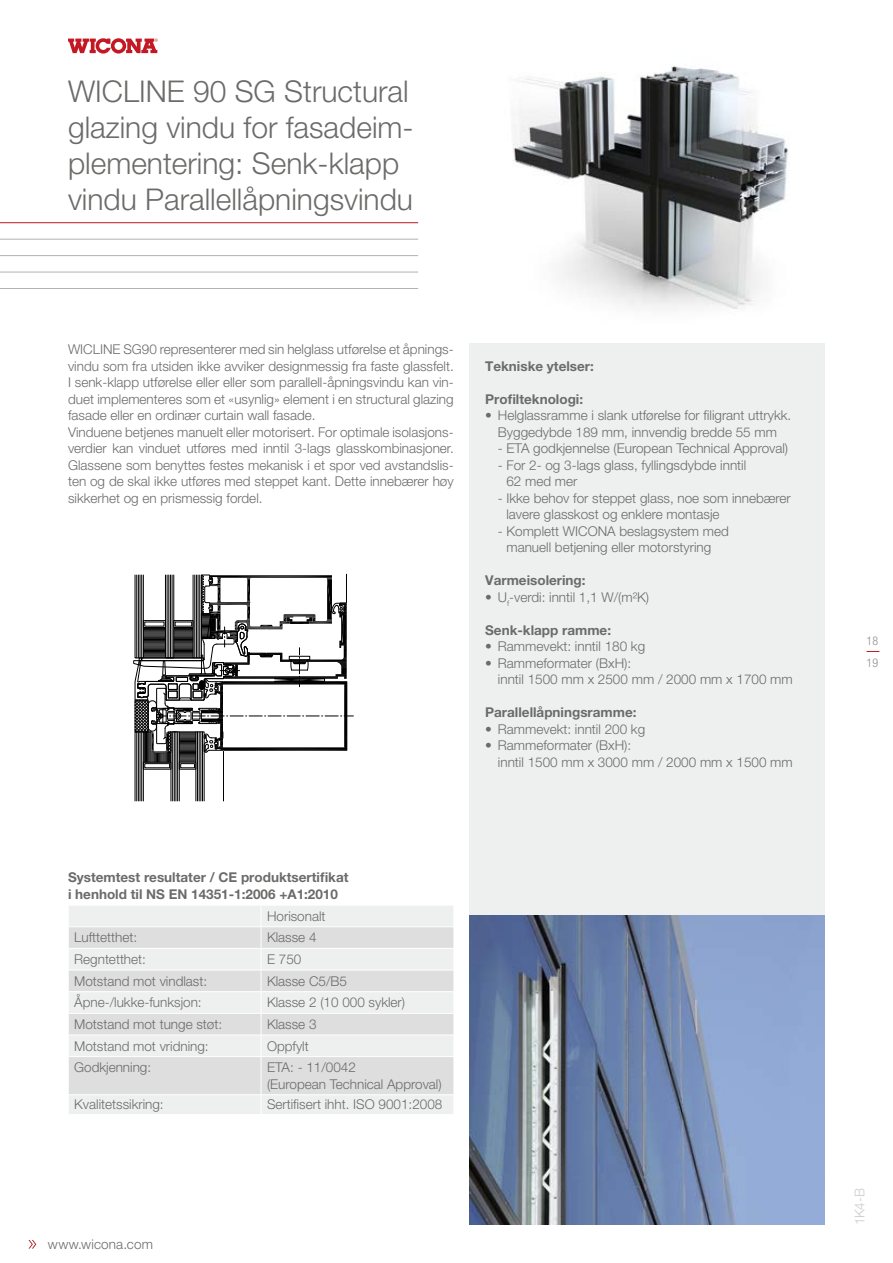
<style>
.page{position:relative;width:893px;height:1263px;background:#fff}
.page>*{position:absolute;margin:0;border:0;box-sizing:border-box;transform-origin:0 0}
.t1{font:300 30px/36px "Helvetica Neue LT Pro";color:#6b6b6a}
.t2{font:300 13.5px/16.5px "Helvetica Neue LT Pro";color:#6b6b6a}
.t3{font:700 13.5px/16.5px "Helvetica Neue LT Pro";color:#6b6b6a}
.t4{font:300 13.5px "Helvetica Neue LT Pro";color:#cdcdce}
.t5{font:300 condensed 12px/22.8px "Helvetica Neue LT Pro";color:#8f908f}
</style>
<div class="page">
<svg style="left:68px;top:38px;width:90px;height:16px"></svg>
<div style="left:469px;top:343px;width:356px;height:882px;background:#eeefef"></div>
<hr style="left:0;top:222px;width:418px;height:1px;background:#b6181f">
<hr style="left:0;top:239px;width:418px;height:1px;background:#b2b2b3">
<hr style="left:0;top:255px;width:418px;height:1px;background:#b2b2b3">
<hr style="left:0;top:272px;width:418px;height:1px;background:#b2b2b3">
<hr style="left:0;top:288px;width:418px;height:1px;background:#b2b2b3">
<hr style="left:223px;top:751px;width:1px;height:50px;background:#000">
<hr style="left:202px;top:732px;width:1px;height:69px;background:#000">
<hr style="left:201px;top:732px;width:1px;height:69px;background:#000">
<hr style="left:199px;top:732px;width:1px;height:69px;background:#000">
<hr style="left:197px;top:732px;width:1px;height:69px;background:#000">
<hr style="left:177px;top:732px;width:1px;height:69px;background:#000">
<hr style="left:176px;top:732px;width:1px;height:69px;background:#000">
<hr style="left:174px;top:732px;width:1px;height:69px;background:#000">
<hr style="left:172px;top:732px;width:1px;height:69px;background:#000">
<div style="left:135px;top:732px;width:9px;height:69px;border:1px solid #000"></div>
<hr style="left:141px;top:732px;width:1px;height:69px;background:#000">
<hr style="left:140px;top:732px;width:1px;height:69px;background:#000">
<hr style="left:138px;top:732px;width:1px;height:69px;background:#000">
<hr style="left:136px;top:732px;width:1px;height:69px;background:#000">
<div style="left:143px;top:762px;width:28px;height:7px;border:1px solid #000"></div>
<div style="left:145px;top:763px;width:25px;height:5px;border:1px solid #000"></div>
<div style="left:179px;top:762px;width:17px;height:7px;border:1px solid #000"></div>
<div style="left:180px;top:763px;width:15px;height:5px;border:1px solid #000"></div>
<svg style="left:133px;top:574px;width:220px;height:188px"></svg>
<img style="left:469px;top:915px;width:356px;height:310px">
<img style="left:513px;top:66px;width:277px;height:243px">
<svg style="left:28px;top:1240px;width:8px;height:8px"></svg>
<div style="left:69px;top:906px;width:384px;height:208px;background:#eeefef"></div>
<svg style="left:69px;top:927px;width:385px;height:167px;background:#e4e4e4"></svg>
<svg style="left:261px;top:906px;width:1px;height:150px"></svg>
<hr style="left:261px;top:1057px;width:1px;height:37px;background:#fff">
<svg style="left:261px;top:1095px;width:1px;height:19px"></svg>
<hr style="left:68px;top:926px;width:193px;height:1px;background:#fff">
<hr style="left:261px;top:926px;width:193px;height:1px;background:#fff">
<hr style="left:68px;top:948px;width:193px;height:1px;background:#fff">
<hr style="left:261px;top:948px;width:193px;height:1px;background:#fff">
<hr style="left:68px;top:970px;width:193px;height:1px;background:#fff">
<hr style="left:261px;top:970px;width:193px;height:1px;background:#fff">
<hr style="left:68px;top:991px;width:193px;height:1px;background:#fff">
<hr style="left:261px;top:991px;width:193px;height:1px;background:#fff">
<hr style="left:68px;top:1013px;width:193px;height:1px;background:#fff">
<hr style="left:261px;top:1013px;width:193px;height:1px;background:#fff">
<hr style="left:68px;top:1035px;width:193px;height:1px;background:#fff">
<hr style="left:261px;top:1035px;width:193px;height:1px;background:#fff">
<hr style="left:68px;top:1056px;width:193px;height:1px;background:#fff">
<hr style="left:261px;top:1056px;width:193px;height:1px;background:#fff">
<hr style="left:68px;top:1094px;width:193px;height:1px;background:#fff">
<hr style="left:261px;top:1094px;width:193px;height:1px;background:#fff">
<svg style="left:867px;top:651px;width:12px;height:1px"></svg>
<h1 class="t1" style="left:68px;top:73px;width:347px">WICLINE 90 SG Structural glazing vindu for fasadeim&shy;plementering: Senk-klapp vindu Parallellåpningsvindu</h1>
<p class="t2" style="left:68px;top:341px;width:387px">WICLINE SG90 representerer med sin helglass utførelse et åpnings&shy;vindu som fra utsiden ikke avviker designmessig fra faste glassfelt.<br>I senk-klapp utførelse eller eller som parallell-åpningsvindu kan vin&shy;duet implementeres som et «usynlig» element i en structural glazing fasade eller en ordinær curtain wall fasade.<br>Vinduene betjenes manuelt eller motorisert. For optimale isolasjons&shy;verdier kan vinduet utføres med inntil 3-lags glasskombinasjoner.<br>Glassene som benyttes festes mekanisk i et spor ved avstandslis&shy;ten og de skal ikke utføres med steppet kant. Dette innebærer høy sikkerhet og en prismessig fordel.</p>
<p class="t3" style="left:485px;top:357px;width:110px">Tekniske ytelser:</p>
<p class="t3" style="left:485px;top:390px;width:99px">Profilteknologi:</p>
<p class="t2" style="left:485px;top:407px;width:308px;text-align:center">• Helglassramme i slank utførelse for filigrant uttrykk.<br>Byggedybde 189 mm, innvendig bredde 55 mm</p>
<p class="t2" style="left:498px;top:440px;width:292px">- ETA godkjennelse (European Technical Approval)</p>
<p class="t2" style="left:506px;top:456px;width:241px;text-indent:-9px">- For 2- og 3-lags glass, fyllingsdybde inntil<br>62 med mer</p>
<p class="t2" style="left:506px;top:489px;width:286px;text-indent:-9px">- Ikke behov for steppet glass, noe som innebærer lavere glasskost og enklere montasje</p>
<p class="t2" style="left:506px;top:522px;width:224px;text-indent:-9px">- Komplett WICONA beslagsystem med manuell betjening eller motorstyring</p>
<p class="t3" style="left:485px;top:572px;width:102px">Varmeisolering:</p>
<p class="t2" style="left:485px;top:588px;width:166px">• U<sub>f</sub>-verdi: inntil 1,1 W/(m²K)</p>
<p class="t3" style="left:485px;top:621px;width:127px">Senk-klapp ramme:</p>
<p class="t2" style="left:485px;top:638px;width:162px">• Rammevekt: inntil 180 kg</p>
<p class="t2" style="left:498px;top:654px;width:296px;text-indent:-13px">• Rammeformater (BxH):<br>inntil 1500 mm x 2500 mm / 2000 mm x 1700 mm</p>
<p class="t3" style="left:485px;top:704px;width:153px">Parallellåpningsramme:</p>
<p class="t2" style="left:485px;top:720px;width:162px">• Rammevekt: inntil 200 kg</p>
<p class="t2" style="left:498px;top:737px;width:296px;text-indent:-13px">• Rammeformater (BxH):<br>inntil 1500 mm x 3000 mm / 2000 mm x 1500 mm</p>
<p class="t3" style="left:68px;top:869px;width:282px">Systemtest resultater / CE produktsertifikat i henhold til NS EN 14351-1:2006 +A1:2010</p>
<p class="t2" style="left:267px;top:907px;width:60px">Horisonalt</p>
<p class="t2" style="left:74px;top:929px;width:64px">Lufttetthet:</p>
<p class="t2" style="left:267px;top:929px;width:51px">Klasse 4</p>
<p class="t2" style="left:74px;top:951px;width:73px">Regntetthet:</p>
<p class="t2" style="left:267px;top:951px;width:36px">E 750</p>
<p class="t2" style="left:74px;top:972px;width:134px">Motstand mot vindlast:</p>
<p class="t2" style="left:267px;top:972px;width:82px">Klasse C5/B5</p>
<p class="t2" style="left:74px;top:994px;width:129px">Åpne-/lukke-funksjon:</p>
<p class="t2" style="left:267px;top:994px;width:140px">Klasse 2 (10 000 sykler)</p>
<p class="t2" style="left:74px;top:1016px;width:150px">Motstand mot tunge støt:</p>
<p class="t2" style="left:267px;top:1016px;width:51px">Klasse 3</p>
<p class="t2" style="left:74px;top:1037px;width:136px">Motstand mot vridning:</p>
<p class="t2" style="left:267px;top:1037px;width:43px">Oppfylt</p>
<p class="t2" style="left:74px;top:1059px;width:79px">Godkjenning:</p>
<p class="t2" style="left:267px;top:1059px;width:176px">ETA: - 11/0042<br>(European Technical Approval)</p>
<p class="t2" style="left:74px;top:1095px;width:91px">Kvalitetssikring:</p>
<p class="t2" style="left:267px;top:1095px;width:177px">Sertifisert ihht. ISO 9001:2008</p>
<p class="t2" style="left:48px;top:1235px;width:107px">www.wicona.com</p>
<p class="t5" style="left:867px;top:629px;width:13px">18<br>19</p>
<p class="t4" style="left:851px;top:1225px;width:38px;rotate:-90deg">1K4-B</p>
</div>
